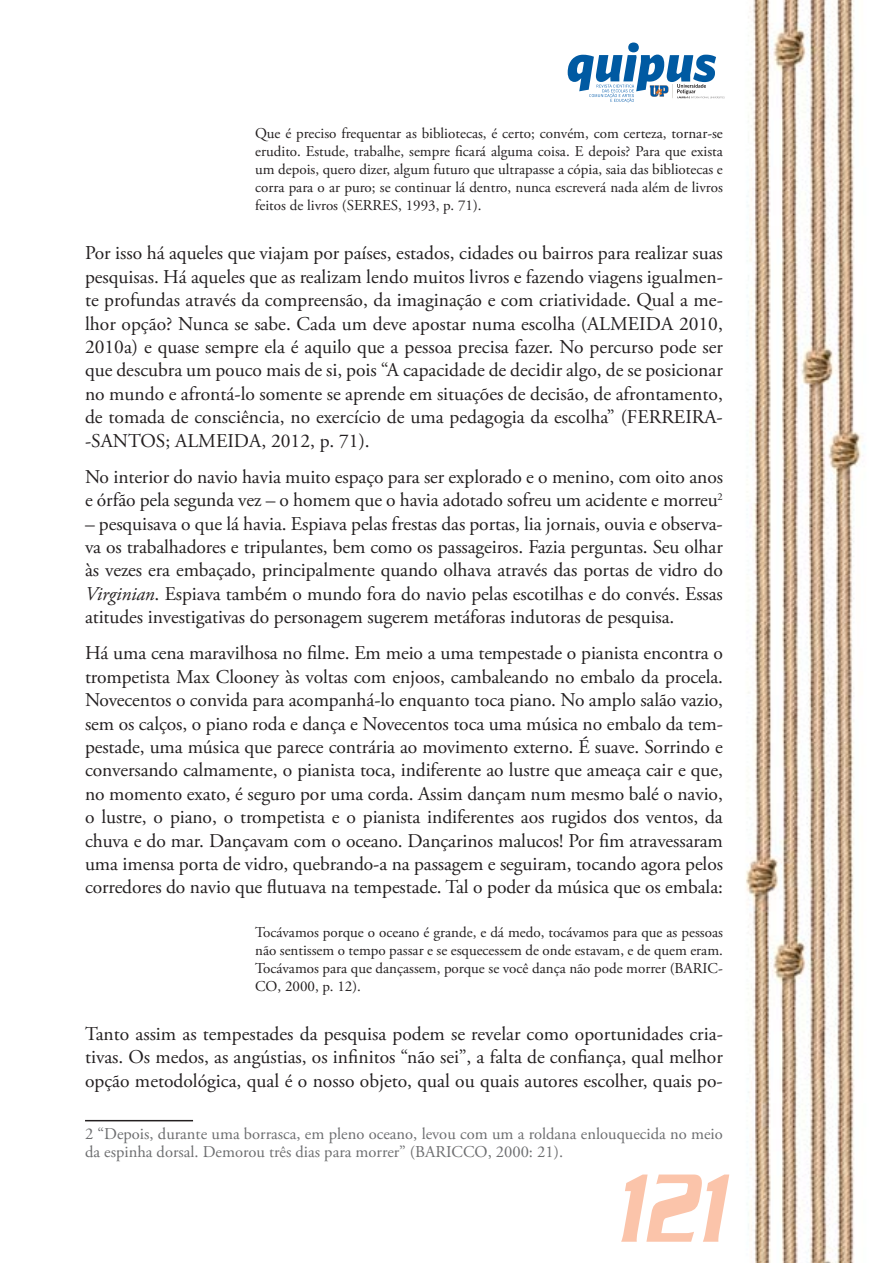
<style>
.page{position:relative;width:893px;height:1263px;background:#fff}
.page>*{position:absolute;margin:0;border:0;box-sizing:border-box;transform-origin:0 0}
.t1{font:italic 500 105px "Serpentine Std";color:#fbc4aa;scale:.7 1}
.t2{font:19.5px/23.4px "Adobe Garamond Pro";letter-spacing:-.005em;color:#231f20;text-align:justify}
.t3{font:16.5px/18px "Adobe Garamond Pro";color:#6d6e70}
.t4{font:15px/18px "Adobe Garamond Pro";color:#231f20;text-align:justify}
.s1{font-style:italic}
</style>
<div class="page">
<img style="left:85px;top:0;width:780px;height:1263px">
<svg style="left:568px;top:43px;width:157px;height:60px"></svg>
<hr style="left:85px;top:1120px;width:108px;height:1px;background:#231f20">
<p class="t4" style="left:255px;top:126px;width:469px">Que é preciso frequentar as bibliotecas, é certo; convém, com certeza, tornar-se erudito. Estude, trabalhe, sempre ficará alguma coisa. E depois? Para que exista um depois, quero dizer, algum futuro que ultrapasse a cópia, saia das bibliotecas e corra para o ar puro; se continuar lá dentro, nunca escreverá nada além de livros feitos de livros (SERRES, 1993, p. 71).</p>
<p class="t2" style="left:85px;top:243px;width:639px">Por isso há aqueles que viajam por países, estados, cidades ou bairros para realizar suas pesquisas. Há aqueles que as realizam lendo muitos livros e fazendo viagens igualmen&shy;te profundas através da compreensão, da imaginação e com criatividade. Qual a me&shy;lhor opção? Nunca se sabe. Cada um deve apostar numa escolha (ALMEIDA 2010, 2010a) e quase sempre ela é aquilo que a pessoa precisa fazer. No percurso pode ser que descubra um pouco mais de si, pois “A capacidade de decidir algo, de se posicionar no mundo e afrontá-lo somente se aprende em situações de decisão, de afrontamento, de tomada de consciência, no exercício de uma pedagogia da escolha” (FERREIRA--SANTOS; ALMEIDA, 2012, p. 71).</p>
<p class="t2" style="left:85px;top:467px;width:639px">No interior do navio havia muito espaço para ser explorado e o menino, com oito anos e órfão pela segunda vez – o homem que o havia adotado sofreu um acidente e morreu<sup>2</sup></p>
<p class="t2" style="left:85px;top:513px;width:639px">– pesquisava o que lá havia. Espiava pelas frestas das portas, lia jornais, ouvia e observa&shy;va os trabalhadores e tripulantes, bem como os passageiros. Fazia perguntas. Seu olhar às vezes era embaçado, principalmente quando olhava através das portas de vidro do <span class="s1">Virginian</span>. Espiava também o mundo fora do navio pelas escotilhas e do convés. Essas atitudes investigativas do personagem sugerem metáforas indutoras de pesquisa.</p>
<p class="t2" style="left:85px;top:643px;width:640px">Há uma cena maravilhosa no filme. Em meio a uma tempestade o pianista encontra o trompetista Max Clooney às voltas com enjoos, cambaleando no embalo da procela.<br>Novecentos o convida para acompanhá-lo enquanto toca piano. No amplo salão vazio, sem os calços, o piano roda e dança e Novecentos toca uma música no embalo da tem&shy;pestade, uma música que parece contrária ao movimento externo. É suave. Sorrindo e conversando calmamente, o pianista toca, indiferente ao lustre que ameaça cair e que, no momento exato, é seguro por uma corda. Assim dançam num mesmo balé o navio, o lustre, o piano, o trompetista e o pianista indiferentes aos rugidos dos ventos, da chuva e do mar. Dançavam com o oceano. Dançarinos malucos! Por fim atravessaram uma imensa porta de vidro, quebrando-a na passagem e seguiram, tocando agora pelos corredores do navio que flutuava na tempestade. Tal o poder da música que os embala:</p>
<p class="t4" style="left:255px;top:924px;width:469px">Tocávamos porque o oceano é grande, e dá medo, tocávamos para que as pessoas não sentissem o tempo passar e se esquecessem de onde estavam, e de quem eram.<br>Tocávamos para que dançassem, porque se você dança não pode morrer (BARIC-CO, 2000, p. 12).</p>
<p class="t2" style="left:85px;top:1024px;width:639px">Tanto assim as tempestades da pesquisa podem se revelar como oportunidades cria&shy;tivas. Os medos, as angústias, os infinitos “não sei”, a falta de confiança, qual melhor opção metodológica, qual é o nosso objeto, qual ou quais autores escolher, quais po-</p>
<p class="t3" style="left:85px;top:1126px;width:639px">2 “Depois, durante uma borrasca, em pleno oceano, levou com um a roldana enlouquecida no meio da espinha dorsal. Demorou três dias para morrer” (BARICCO, 2000: 21).</p>
<h1 class="t1" style="left:613px;top:1176px;width:161px">121</h1>
</div>
